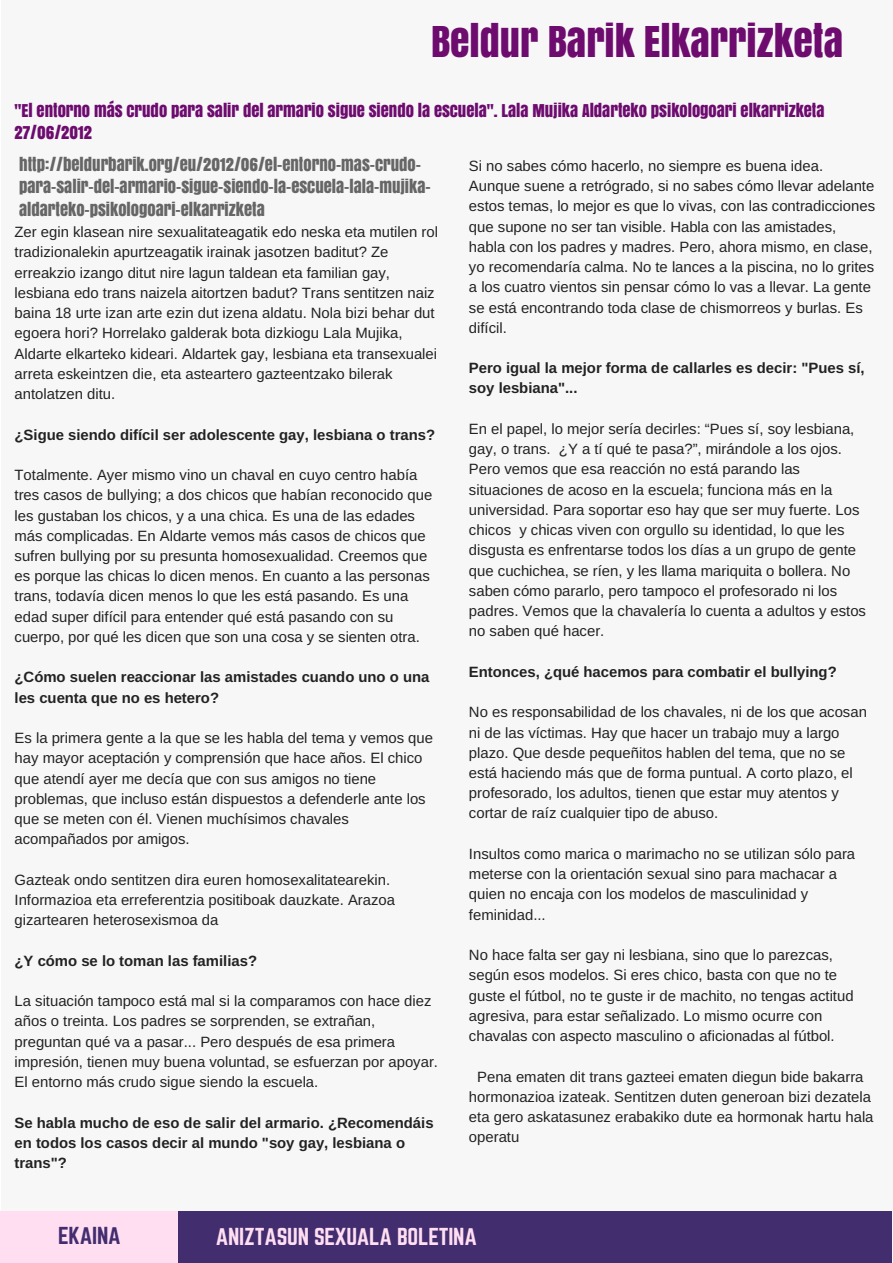
<style>
.page{position:relative;width:893px;height:1263px;background:#fff}
.page>*{position:absolute;margin:0;border:0;box-sizing:border-box;transform-origin:0 0}
.t1{font:39.6px "Anton";color:#6d0b6f}
.t2{font:21.45px "Norwester";letter-spacing:-.01em;color:#ffdef2}
.t3{font:21.45px "Norwester";letter-spacing:-.01em;color:#422d6f}
.t4{font:16.5px/22.5px "Anton";color:#666}
.t5{font:16.5px/22.5px "Anton";color:#6d0b6f}
.t6{font:14.85px/20.2px "Arimo";color:#222}
.t7{font:700 14.85px/20.2px "Arimo";color:#222}
</style>
<div class="page">
<div style="left:1px;top:0;width:891px;height:1262px;background:#f7f7f7"></div>
<div style="left:174px;top:1211px;width:717px;height:51px;background:#422d6f"></div>
<div style="left:0;top:1211px;width:178px;height:51px;background:#ffdef2"></div>
<h1 class="t1" style="left:431px;top:11px;width:414px">BELDUR BARIK ELKARRIZKETA</h1>
<p class="t5" style="left:15px;top:99px;width:811px">"EL ENTORNO MÁS CRUDO PARA SALIR DEL ARMARIO SIGUE SIENDO LA ESCUELA". LALA MUJIKA ALDARTEKO PSIKOLOGOARI ELKARRIZKETA<br>27/06/2012</p>
<p class="t4" style="left:19px;top:153px;width:413px">HTTP://BELDURBARIK.ORG/EU/2012/06/EL-ENTORNO-MAS-CRUDO-<br>PARA-SALIR-DEL-ARMARIO-SIGUE-SIENDO-LA-ESCUELA-LALA-MUJIKA-<br>ALDARTEKO-PSIKOLOGOARI-ELKARRIZKETA</p>
<p class="t6" style="left:15px;top:222px;width:425px">Zer egin klasean nire sexualitateagatik edo neska eta mutilen rol tradizionalekin apurtzeagatik irainak jasotzen baditut? Ze erreakzio izango ditut nire lagun taldean eta familian gay, lesbiana edo trans naizela aitortzen badut? Trans sentitzen naiz baina 18 urte izan arte ezin dut izena aldatu. Nola bizi behar dut egoera hori? Horrelako galderak bota dizkiogu Lala Mujika, Aldarte elkarteko kideari. Aldartek gay, lesbiana eta transexualei arreta eskeintzen die, eta asteartero gazteentzako bilerak antolatzen ditu.</p>
<p class="t7" style="left:15px;top:424px;width:422px">¿Sigue siendo difícil ser adolescente gay, lesbiana o trans?</p>
<p class="t6" style="left:15px;top:465px;width:419px">Totalmente. Ayer mismo vino un chaval en cuyo centro había tres casos de bullying; a dos chicos que habían reconocido que les gustaban los chicos, y a una chica. Es una de las edades más complicadas. En Aldarte vemos más casos de chicos que sufren bullying por su presunta homosexualidad. Creemos que es porque las chicas lo dicen menos. En cuanto a las personas trans, todavía dicen menos lo que les está pasando. Es una edad super difícil para entender qué está pasando con su cuerpo, por qué les dicen que son una cosa y se sienten otra.</p>
<p class="t7" style="left:15px;top:667px;width:416px">¿Cómo suelen reaccionar las amistades cuando uno o una les cuenta que no es hetero?</p>
<p class="t6" style="left:15px;top:728px;width:420px">Es la primera gente a la que se les habla del tema y vemos que hay mayor aceptación y comprensión que hace años. El chico que atendí ayer me decía que con sus amigos no tiene problemas, que incluso están dispuestos a defenderle ante los que se meten con él. Vienen muchísimos chavales acompañados por amigos.</p>
<p class="t6" style="left:15px;top:869px;width:382px">Gazteak ondo sentitzen dira euren homosexalitatearekin.<br>Informazioa eta erreferentzia positiboak dauzkate. Arazoa gizartearen heterosexismoa da</p>
<p class="t7" style="left:15px;top:950px;width:244px">¿Y cómo se lo toman las familias?</p>
<p class="t6" style="left:15px;top:991px;width:425px">La situación tampoco está mal si la comparamos con hace diez años o treinta. Los padres se sorprenden, se extrañan, preguntan qué va a pasar... Pero después de esa primera impresión, tienen muy buena voluntad, se esfuerzan por apoyar.<br>El entorno más crudo sigue siendo la escuela.</p>
<p class="t7" style="left:15px;top:1112px;width:420px">Se habla mucho de eso de salir del armario. ¿Recomendáis en todos los casos decir al mundo "soy gay, lesbiana o trans"?</p>
<p class="t6" style="left:469px;top:156px;width:407px">Si no sabes cómo hacerlo, no siempre es buena idea.<br>Aunque suene a retrógrado, si no sabes cómo llevar adelante estos temas, lo mejor es que lo vivas, con las contradicciones que supone no ser tan visible. Habla con las amistades, habla con los padres y madres. Pero, ahora mismo, en clase, yo recomendaría calma. No te lances a la piscina, no lo grites a los cuatro vientos sin pensar cómo lo vas a llevar. La gente se está encontrando toda clase de chismorreos y burlas. Es difícil.</p>
<p class="t7" style="left:469px;top:358px;width:397px">Pero igual la mejor forma de callarles es decir: "Pues sí, soy lesbiana"...</p>
<p class="t6" style="left:469px;top:419px;width:398px">En el papel, lo mejor sería decirles: “Pues sí, soy lesbiana, gay, o trans. ¿Y a tí qué te pasa?”, mirándole a los ojos.<br>Pero vemos que esa reacción no está parando las situaciones de acoso en la escuela; funciona más en la universidad. Para soportar eso hay que ser muy fuerte. Los chicos y chicas viven con orgullo su identidad, lo que les disgusta es enfrentarse todos los días a un grupo de gente que cuchichea, se ríen, y les llama mariquita o bollera. No saben cómo pararlo, pero tampoco el profesorado ni los padres. Vemos que la chavalería lo cuenta a adultos y estos no saben qué hacer.</p>
<p class="t7" style="left:469px;top:661px;width:369px">Entonces, ¿qué hacemos para combatir el bullying?</p>
<p class="t6" style="left:469px;top:702px;width:399px">No es responsabilidad de los chavales, ni de los que acosan ni de las víctimas. Hay que hacer un trabajo muy a largo plazo. Que desde pequeñitos hablen del tema, que no se está haciendo más que de forma puntual. A corto plazo, el profesorado, los adultos, tienen que estar muy atentos y cortar de raíz cualquier tipo de abuso.</p>
<p class="t6" style="left:469px;top:844px;width:388px">Insultos como marica o marimacho no se utilizan sólo para meterse con la orientación sexual sino para machacar a quien no encaja con los modelos de masculinidad y feminidad...</p>
<p class="t6" style="left:469px;top:945px;width:386px">No hace falta ser gay ni lesbiana, sino que lo parezcas, según esos modelos. Si eres chico, basta con que no te guste el fútbol, no te guste ir de machito, no tengas actitud agresiva, para estar señalizado. Lo mismo ocurre con chavalas con aspecto masculino o aficionadas al fútbol.</p>
<p class="t6" style="left:469px;top:1066px;width:406px;text-indent:8px">Pena ematen dit trans gazteei ematen diegun bide bakarra hormonazioa izateak. Sentitzen duten generoan bizi dezatela eta gero askatasunez erabakiko dute ea hormonak hartu hala operatu</p>
<h2 class="t3" style="left:58px;top:1225px;width:64px">EKAINA</h2>
<h2 class="t2" style="left:216px;top:1226px;width:262px">ANIZTASUN SEXUALA BOLETINA</h2>
</div>
